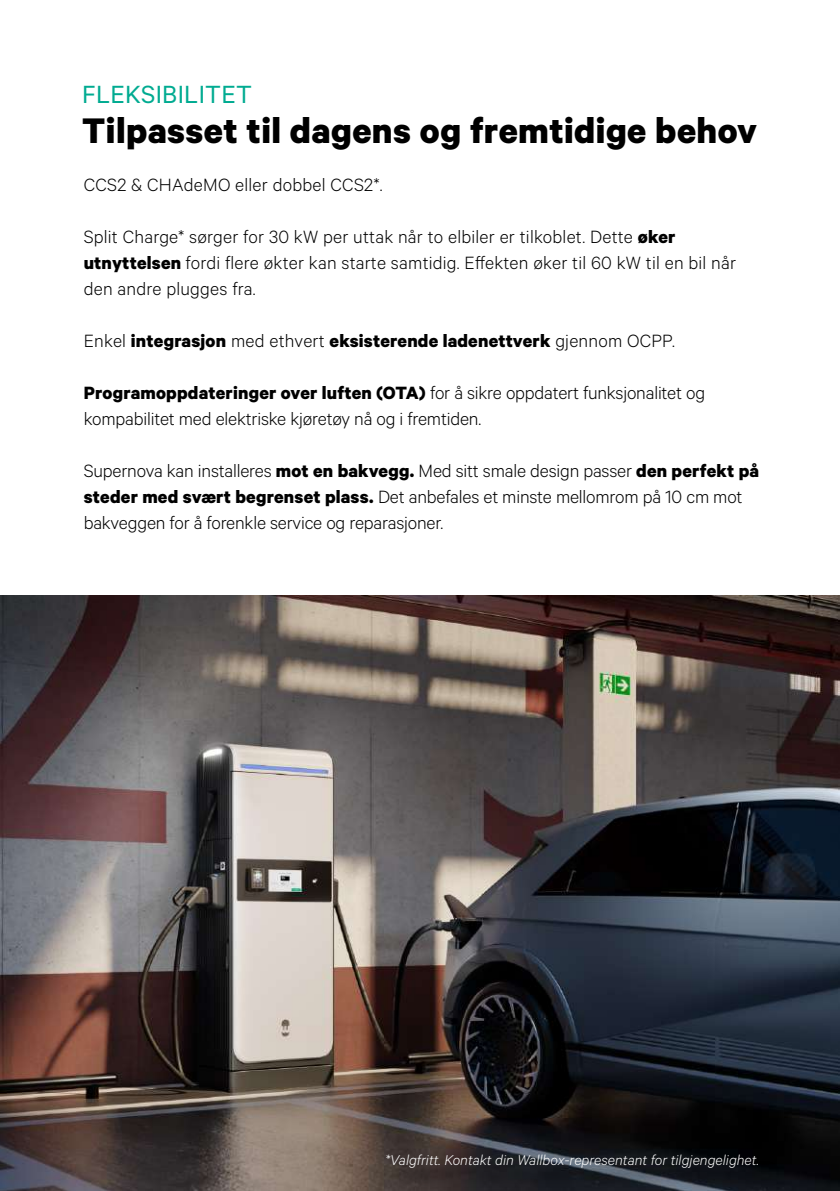
<style>
.page{position:relative;width:840px;height:1191px;background:#fff}
.page>*{position:absolute;margin:0;border:0;box-sizing:border-box;transform-origin:0 0}
.t1{font:700 40px "Calibre";letter-spacing:.01em;color:#000}
.t2{font:28px "Calibre";letter-spacing:.01em;color:#00ab91}
.t3{font:300 20px/26px "Calibre";letter-spacing:-.01em;color:#000}
.t4{font:300 20px/26px "Calibre";letter-spacing:.01em;color:#000}
.t5{font:700 20px "Calibre";letter-spacing:.01em;color:#000}
.t6{font:italic 300 16px "Calibre";color:#fff}
.s1{font-weight:700}
.s2{font-weight:300}
</style>
<div class="page">
<img style="left:0;top:595px;width:839px;height:596px">
<div style="left:390px;top:1157px;width:390px;height:33px;background:#000;opacity:.75"></div>
<h2 class="t2" style="left:82px;top:78px;width:171px">FLEKSIBILITET</h2>
<h1 class="t1" style="left:82px;top:106px;width:676px">Tilpasset til dagens og fremtidige behov</h1>
<p class="t4" style="left:84px;top:171px;width:300px">CCS2 &amp; CHAdeMO eller dobbel CCS2*.</p>
<p class="t4" style="left:84px;top:223px;width:653px">Split Charge* sørger for 30 kW per uttak når to elbiler er tilkoblet. Dette <span class="s1">øker utnyttelsen</span> fordi flere økter kan starte samtidig. Effekten øker til 60 kW til en bil når den andre plugges fra.</p>
<p class="t5" style="left:84px;top:329px;width:592px"><span class="s2">Enkel</span> integrasjon <span class="s2">med ethvert</span> eksisterende ladenettverk <span class="s2">gjennom OCPP.</span></p>
<p class="t3" style="left:84px;top:379px;width:622px"><span class="s1">Programoppdateringer over luften (OTA)</span> for å sikre oppdatert funksjonalitet og kompabilitet med elektriske kjøretøy nå og i fremtiden.</p>
<p class="t3" style="left:84px;top:457px;width:676px">Supernova kan installeres <span class="s1">mot en bakvegg.</span> Med sitt smale design passer <span class="s1">den perfekt på steder med svært begrenset plass.</span> Det anbefales et minste mellomrom på 10 cm mot bakveggen for å forenkle service og reparasjoner.</p>
<p class="t6" style="left:385px;top:1150px;width:375px">*Valgfritt. Kontakt din Wallbox-representant for tilgjengelighet.</p>
</div>
